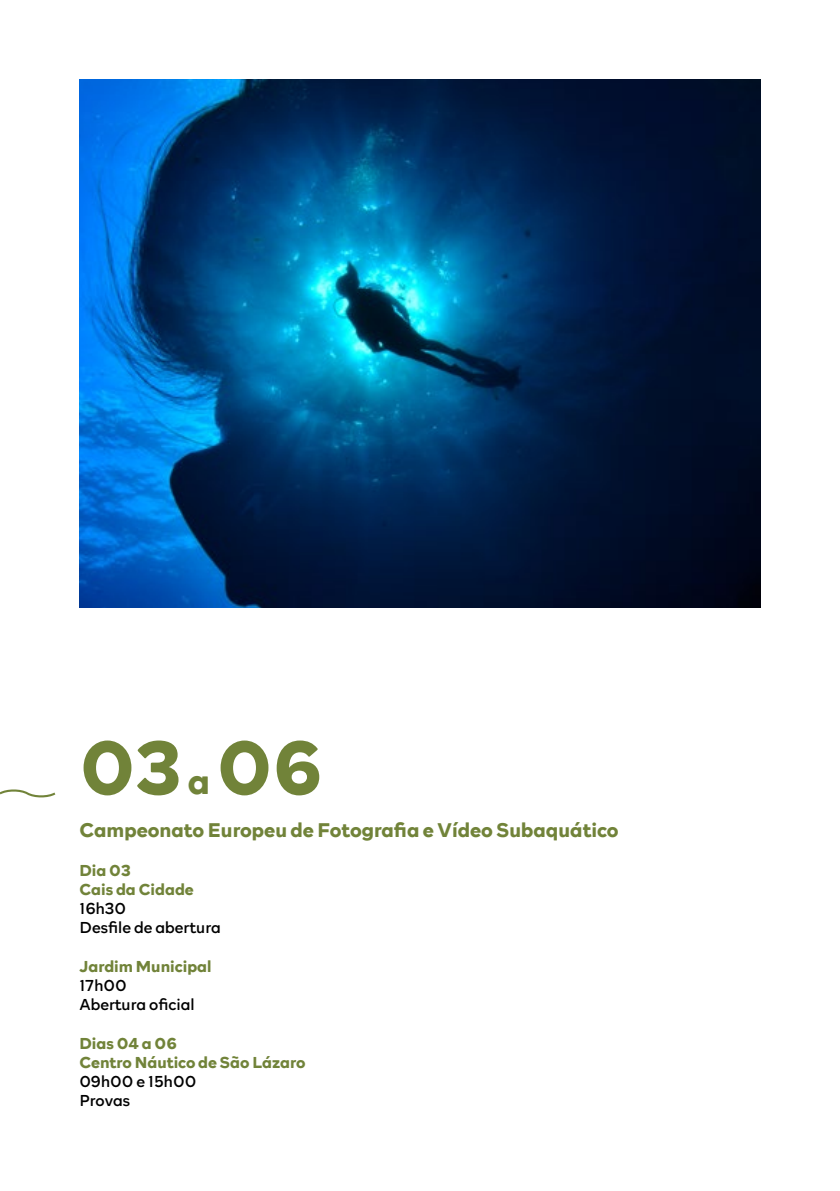
<style>
.page{position:relative;width:840px;height:1191px;background:#fff}
.page>*{position:absolute;margin:0;border:0;box-sizing:border-box;transform-origin:0 0}
.t1{font:700 76px "Rockford Sans";color:#718339}
.t2{font:700 20px "Rockford Sans";color:#718339}
.t3{font:700 16px/19.2px "Rockford Sans";color:#718339}
.t4{font:16px/19.2px "Rockford Sans";color:#000}
.s1{font-size:36px}
</style>
<div class="page">
<hr style="left:839px;top:0;width:1px;height:1191px;background:#89b6af">
<svg style="left:0;top:789px;width:56px;height:9px"></svg>
<img style="left:79px;top:79px;width:681px;height:528px">
<h1 class="t1" style="left:79px;top:711px;width:243px">03 <span class="s1">a</span> 06</h1>
<p class="t2" style="left:79px;top:815px;width:540px">Campeonato Europeu de Fotografia e Vídeo Subaquático</p>
<p class="t3" style="left:79px;top:859px;width:116px">Dia 03<br>Cais da Cidade</p>
<p class="t4" style="left:79px;top:898px;width:143px">16h30<br>Desfile de abertura</p>
<p class="t3" style="left:79px;top:955px;width:133px">Jardim Municipal</p>
<p class="t4" style="left:79px;top:974px;width:117px">17h00<br>Abertura oficial</p>
<p class="t3" style="left:79px;top:1032px;width:227px">Dias 04 a 06<br>Centro Náutico de São Lázaro</p>
<p class="t4" style="left:79px;top:1070px;width:118px">09h00 e 15h00<br>Provas</p>
</div>
